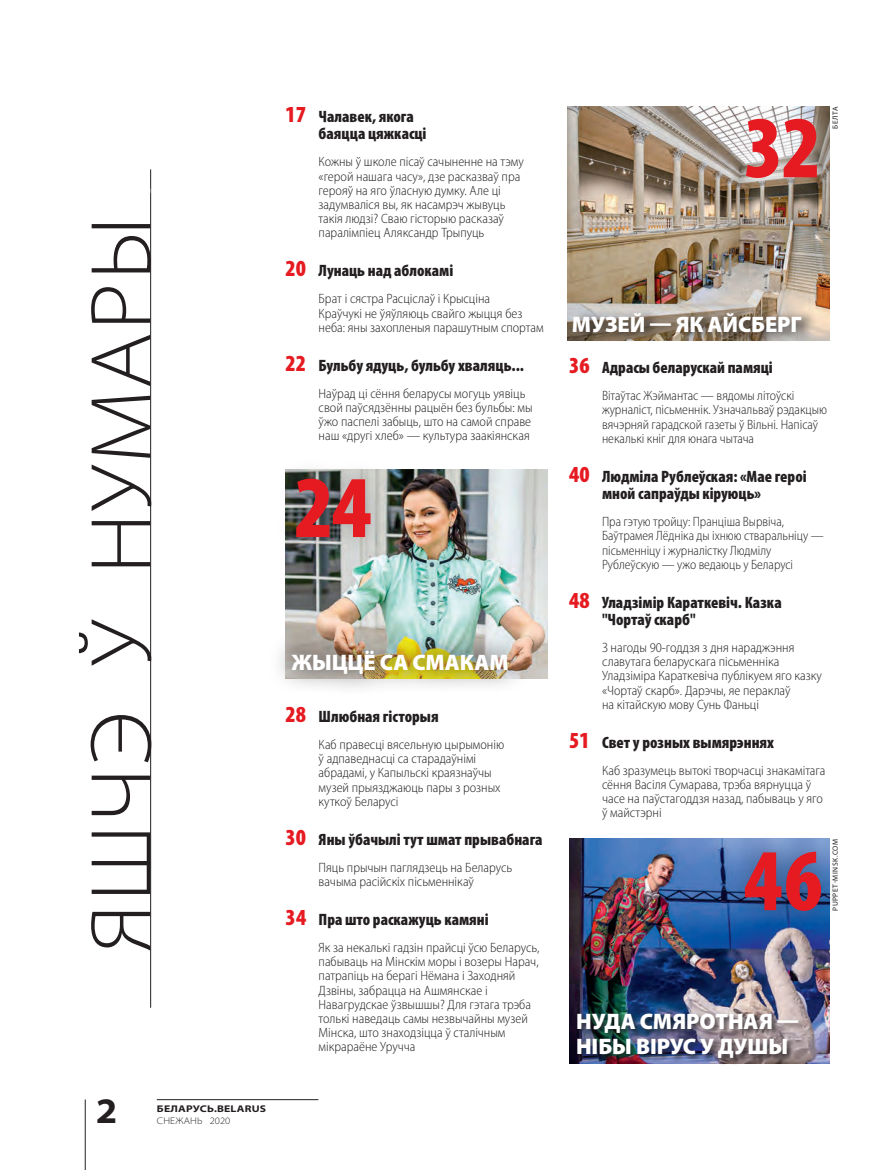
<style>
.page{position:relative;width:893px;height:1170px;background:#fff}
.page>*{position:absolute;margin:0;border:0;box-sizing:border-box;transform-origin:0 0}
.TEXT_body{font:900 condensed 88.8px "Myriad Pro";color:#e51b21}
.kolontitul_LEFT{font:300 semi-expanded 87px "Myriad Pro";letter-spacing:.03em;color:#231f20}
.t1{font:700 semi-expanded 36px "Myriad Pro";color:#231f20}
.t2{font:900 22.5px/25.2px "Myriad Pro";letter-spacing:-.005em;color:#fff}
.Oglav-new{font:900 condensed 16.5px/17.2px "Myriad Pro";color:#231f20}
.Oglav-new-2{font:300 semi-condensed 13.5px/14.1px "Myriad Pro";color:#231f20}
.Oglav-new-3{font:300 semi-condensed 13.5px/14.2px "Myriad Pro";color:#231f20;scale:.96 1}
.t3{font:700 semi-expanded 9.75px "Myriad Pro";letter-spacing:.02em;color:#231f20;scale:1.1 1}
.t4{font:300 semi-expanded 9.75px "Myriad Pro";letter-spacing:.02em;color:#231f20}
.подпісь_фото_автор{font:7.5px "Myriad Pro";letter-spacing:.07em;color:#231f20}
.s1{color:#fff}
.s2{font-size:23.1px;color:#e51b21}
</style>
<div class="page">
<hr style="left:150px;top:169px;width:1px;height:838px;background:#231f20">
<img style="left:567px;top:106px;width:262px;height:234px">
<div style="left:723px;top:96px;width:117px;height:105px;background:#fff;opacity:.75"></div>
<div style="left:572px;top:306px;width:246px;height:37px;background:#231f20;opacity:.75"></div>
<img style="left:569px;top:838px;width:260px;height:225px">
<div style="left:722px;top:829px;width:122px;height:104px;background:#231f20;opacity:.3"></div>
<img style="left:286px;top:470px;width:262px;height:208px">
<img style="left:279px;top:629px;width:251px;height:59px">
<div style="left:576px;top:1011px;width:230px;height:54px;background:#231f20;opacity:.74"></div>
<div style="left:273px;top:456px;width:120px;height:105px;background:#231f20;opacity:.25"></div>
<hr style="left:157px;top:1099px;width:161px;height:1px;background:#231f20">
<hr style="left:85px;top:1099px;width:1px;height:70px;background:#231f20">
<p class="kolontitul_LEFT" style="left:73px;top:952px;width:785px;rotate:-90deg">ЯШЧЭ Ў НУМАРЫ<span class="s1">1</span></p>
<p class="t1" style="left:96px;top:1090px;width:23px">2</p>
<p class="t3" style="left:157px;top:1103px;width:101px">БЕЛАРУСЬ.BELARUS</p>
<p class="t4" style="left:157px;top:1114px;width:75px">СНЕЖАНЬ 2020</p>
<p class="Oglav-new" style="left:319px;top:108px;width:109px;text-indent:-33px"><span class="s2">17</span> Чалавек, якога баяцца цяжкасці</p>
<p class="Oglav-new-2" style="left:319px;top:155px;width:207px">Кожны ў школе пісаў сачыненне на тэму «герой нашага часу», дзе расказваў пра герояў на яго ўласную думку. Але ці задумваліся вы, як насамрэч жывуць такія людзі? Сваю гісторыю расказаў паралімпіец Аляксандр Трыпуць</p>
<p class="Oglav-new" style="left:286px;top:262px;width:169px"><span class="s2">20</span> Лунаць над аблокамі</p>
<p class="Oglav-new-2" style="left:319px;top:292px;width:227px">Брат і сястра Расціслаў і Крысціна<br>Краўчукі не ўяўляюць свайго жыцця без неба: яны захопленыя парашутным спортам</p>
<p class="Oglav-new" style="left:286px;top:357px;width:240px"><span class="s2">22</span> Бульбу ядуць, бульбу хваляць...</p>
<p class="Oglav-new-2" style="left:319px;top:386px;width:215px">Наўрад ці сёння беларусы могуць уявіць свой паўсядзённы рацыён без бульбы: мы ўжо паспелі забыць, што на самой справе наш «другі хлеб» — культура заакіянская</p>
<p class="TEXT_body" style="left:294px;top:458px;width:79px">24</p>
<p class="t2" style="left:292px;top:649px;width:218px">ЖЫЦЦЁ СА СМАКАМ</p>
<p class="Oglav-new" style="left:286px;top:708px;width:155px"><span class="s2">28</span> Шлюбная гісторыя</p>
<p class="Oglav-new-2" style="left:319px;top:737px;width:187px">Каб правесці вясельную цырымонію ў адпаведнасці са старадаўнімі абрадамі, у Капыльскі краязнаўчы музей прыязджаюць пары з розных куткоў Беларусі</p>
<p class="Oglav-new" style="left:286px;top:830px;width:258px"><span class="s2">30</span> Яны ўбачылі тут шмат прывабнага</p>
<p class="Oglav-new-2" style="left:319px;top:860px;width:195px">Пяць прычын паглядзець на Беларусь вачыма расійскіх пісьменнікаў</p>
<p class="Oglav-new" style="left:286px;top:911px;width:205px"><span class="s2">34</span> Пра што раскажуць камяні</p>
<p class="Oglav-new-2" style="left:319px;top:940px;width:222px">Як за некалькі гадзін прайсці ўсю Беларусь, пабываць на Мінскім моры і возеры Нарач, патрапіць на берагі Нёмана і Заходняй Дзвіны, забрацца на Ашмянскае і Навагрудскае ўзвышшы? Для гэтага трэба толькі наведаць самы незвычайны музей Мінска, што знаходзіцца ў сталічным мікрараёне Уручча</p>
<p class="TEXT_body" style="left:744px;top:98px;width:79px">32</p>
<p class="подпісь_фото_автор" style="left:831px;top:129px;width:24px;rotate:-90deg">БЕЛТА</p>
<p class="t2" style="left:572px;top:310px;width:231px">МУЗЕЙ — ЯК АЙСБЕРГ</p>
<p class="Oglav-new" style="left:569px;top:359px;width:205px"><span class="s2">36</span> Адрасы беларускай памяцi</p>
<p class="Oglav-new-2" style="left:602px;top:389px;width:226px">Вітаўтас Жэймантас — вядомы літоўскі журналіст, пісьменнік. Узначальваў рэдакцыю вячэрняй гарадской газеты ў Вільні. Напісаў некалькі кніг для юнага чытача</p>
<p class="Oglav-new" style="left:602px;top:468px;width:206px;text-indent:-33px"><span class="s2">40</span> Людміла Рублеўская: «Мае героі мной сапраўды кіруюць»</p>
<p class="Oglav-new-3" style="left:602px;top:515px;width:232px">Пра гэтую тройцу: Пранціша Вырвіча, Баўтрамея Лёдніка ды іхнюю стваральніцу — пісьменніцу і журналістку Людмілу Рублеўскую — ужо ведаюць у Беларусі</p>
<p class="Oglav-new" style="left:602px;top:594px;width:181px;text-indent:-33px"><span class="s2">48</span> Уладзімір Караткевіч. Казка "Чортаў скарб"</p>
<p class="Oglav-new-2" style="left:602px;top:640px;width:221px">З нагоды 90‑годдзя з дня нараджэння славутага беларускага пісьменніка Уладзіміра Караткевіча публікуем яго казку «Чортаў скарб». Дарэчы, яе пераклаў<br>на кітайскую мову Сунь Фаньці</p>
<p class="Oglav-new" style="left:569px;top:734px;width:207px"><span class="s2">51</span> Свет у розных вымярэннях</p>
<p class="Oglav-new-2" style="left:602px;top:763px;width:225px">Каб зразумець вытокі творчасці знакамітага сёння Васіля Сумарава, трэба вярнуцца ў часе на паўстагоддзя назад, пабываць у яго ў майстэрні</p>
<p class="TEXT_body" style="left:744px;top:831px;width:80px">46</p>
<p class="подпісь_фото_автор" style="left:831px;top:910px;width:73px;rotate:-90deg">PUPPET-MINSK.COM</p>
<p class="t2" style="left:576px;top:1007px;width:225px">НУДА СМЯРОТНАЯ —<br>НІБЫ ВІРУС У ДУШЫ</p>
</div>
